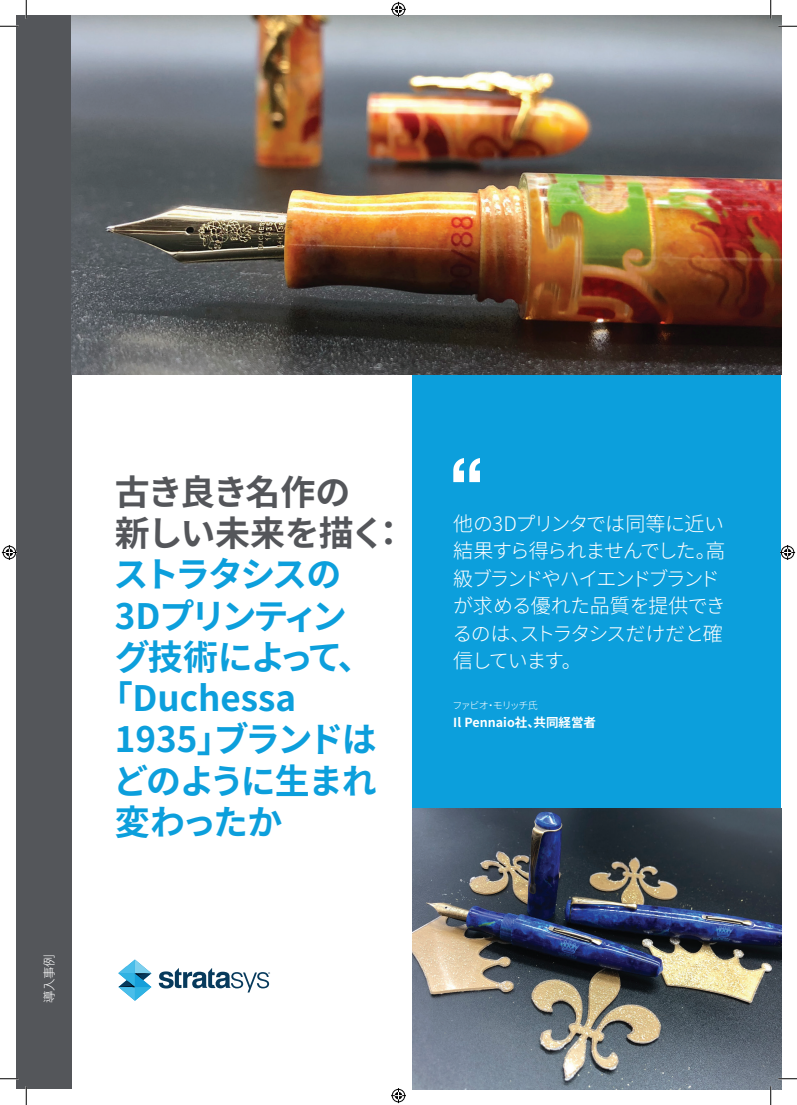
<style>
.page{position:relative;width:797px;height:1105px;background:#fff}
.page>*{position:absolute;margin:0;border:0;box-sizing:border-box;transform-origin:0 0}
.t1{font:700 35px "Noto Sans CJ Kjp";letter-spacing:-.05em;color:#0c9fdc}
.t2{font:700 35px/41.2px "Noto Sans CJ Kjp";letter-spacing:-.06em;color:#54565a}
.t3{font:700 35px "Noto Sans CJ Kjp";color:#0c9fdc}
.t4{font:700 35px "Noto Sans CJ Kjp";letter-spacing:-.105em;color:#0c9fdc}
.t5{font:700 35px "Noto Sans CJ Kjp";letter-spacing:-.085em;color:#0c9fdc}
.t6{font:300 20px/27.5px "Noto Sans CJ Kjp";letter-spacing:-.065em;color:#fff}
.t7{font:700 12.5px "Noto Sans CJ Kjp";color:#fff}
.t8{font:300 12.5px "Noto Sans CJ Kjp";color:#fff}
.t9{font:300 10px "Noto Sans CJ Kjp";letter-spacing:-.125em;color:#fff}
</style>
<div class="page">
<svg style="left:118px;top:959px;width:33px;height:42px"></svg>
<svg style="left:159px;top:968px;width:111px;height:24px"></svg>
<div style="left:16px;top:16px;width:55px;height:1073px;background:#54565a"></div>
<img style="left:412px;top:808px;width:369px;height:281px">
<div style="left:412px;top:374px;width:369px;height:434px;background:#0c9fdc"></div>
<svg style="left:453px;top:458px;width:27px;height:24px"></svg>
<img style="left:71px;top:16px;width:710px;height:358px">
<svg style="left:0;top:25px;width:19px;height:2px"></svg>
<svg style="left:778px;top:25px;width:19px;height:2px"></svg>
<svg style="left:0;top:1078px;width:18px;height:1px"></svg>
<svg style="left:778px;top:1078px;width:19px;height:1px"></svg>
<svg style="left:25px;top:0;width:2px;height:19px"></svg>
<svg style="left:25px;top:1086px;width:2px;height:19px"></svg>
<svg style="left:770px;top:0;width:1px;height:19px"></svg>
<svg style="left:770px;top:1086px;width:1px;height:19px"></svg>
<svg style="left:391px;top:2px;width:15px;height:15px"></svg>
<svg style="left:391px;top:1088px;width:15px;height:15px"></svg>
<svg style="left:2px;top:545px;width:15px;height:15px"></svg>
<svg style="left:780px;top:545px;width:15px;height:15px"></svg>
<p class="t8" style="left:42px;top:1002px;width:50px;rotate:-90deg">導入事例</p>
<h1 class="t2" style="left:115px;top:472px;width:293px">古き良き名作の<br>新しい未来を描く：</h1>
<h1 class="t5" style="left:113px;top:555px;width:230px">ストラタシスの</h1>
<h1 class="t4" style="left:115px;top:596px;width:233px">3Dプリンティン</h1>
<h1 class="t1" style="left:115px;top:637px;width:259px">グ技術によって、</h1>
<h1 class="t3" style="left:98px;top:679px;width:200px">「Duchessa</h1>
<h1 class="t1" style="left:115px;top:720px;width:264px">1935」ブランドは</h1>
<h1 class="t1" style="left:113px;top:761px;width:265px">どのように生まれ</h1>
<h1 class="t1" style="left:115px;top:802px;width:169px">変わったか</h1>
<p class="t6" style="left:452px;top:510px;width:275px">他の3Dプリンタでは同等に近い結果すら得られませんでした。高級ブランドやハイエンドブランドが求める優れた品質を提供できるのは、ストラタシスだけだと確信しています。</p>
<p class="t9" style="left:452px;top:700px;width:87px">ファビオ・モリッチ氏</p>
<p class="t7" style="left:453px;top:715px;width:144px">Il Pennaio社、共同経営者</p>
</div>
